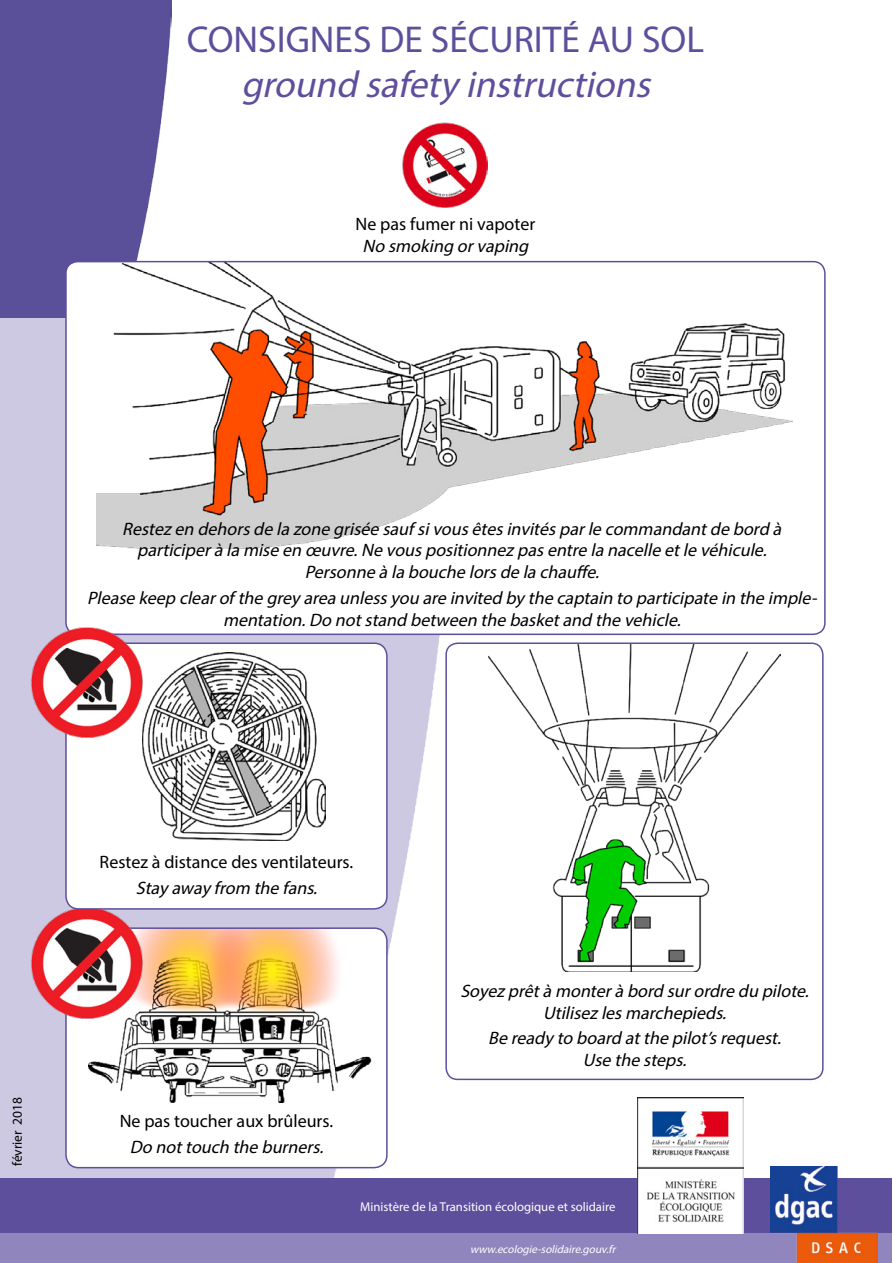
<style>
.page{position:relative;width:893px;height:1263px;background:#fff}
.page>*{position:absolute;margin:0;border:0;box-sizing:border-box;transform-origin:0 0}
.t1{font:37.5px "Myriad Pro";color:#5e4f9c}
.t2{font:italic 37.5px "Myriad Pro";color:#5e4f9c}
.t3{font:italic 18px/21.6px "Myriad Pro";color:#000;text-align:center}
.t4{font:18px "Myriad Pro";color:#000}
.t5{font:13.5px "Myriad Pro";color:#000}
.t6{font:12.75px "Myriad Pro";color:#fff}
.t7{font:italic 11.25px "Myriad Pro";color:#fff}
</style>
<div class="page">
<img style="left:0;top:318px;width:466px;height:860px">
<div style="left:0;top:1178px;width:892px;height:55px;background:#5e4f9c"></div>
<div style="left:0;top:1233px;width:892px;height:30px;background:#9185be"></div>
<img style="left:771px;top:1166px;width:106px;height:97px">
<img style="left:638px;top:1097px;width:106px;height:136px">
<div style="left:0;top:0;width:171px;height:318px;background:#5a5099"></div>
<div style="left:66px;top:262px;width:759px;height:372px;background:#fff;border-radius:12px"></div>
<img style="left:96px;top:264px;width:696px;height:285px">
<div style="left:65px;top:261px;width:761px;height:374px;border:2px solid #5e4f9c;border-radius:12px"></div>
<div style="left:446px;top:643px;width:377px;height:436px;background:#fff;border-radius:11px"></div>
<img style="left:488px;top:645px;width:293px;height:327px">
<div style="left:445px;top:642px;width:379px;height:438px;border:2px solid #5e4f9c;border-radius:11px"></div>
<div style="left:66px;top:928px;width:321px;height:240px;background:#fff;border-radius:13px"></div>
<img style="left:88px;top:930px;width:284px;height:173px">
<div style="left:65px;top:927px;width:323px;height:241px;border:2px solid #5e4f9c;border-radius:13px"></div>
<img style="left:30px;top:906px;width:114px;height:114px">
<div style="left:66px;top:643px;width:321px;height:266px;background:#fff;border-radius:13px"></div>
<img style="left:142px;top:653px;width:184px;height:188px">
<div style="left:65px;top:642px;width:323px;height:268px;border:2px solid #5e4f9c;border-radius:13px"></div>
<img style="left:30px;top:625px;width:114px;height:115px">
<img style="left:403px;top:123px;width:85px;height:85px">
<h1 class="t1" style="left:187px;top:17px;width:519px">CONSIGNES DE SÉCURITÉ AU SOL</h1>
<h1 class="t2" style="left:241px;top:62px;width:420px">ground safetyinstructions</h1>
<p class="t4" style="left:356px;top:213px;width:181px">Ne pas fumer ni vapoter</p>
<p class="t3" style="left:363px;top:235px;width:172px">No smoking orvaping</p>
<p class="t3" style="left:122px;top:518px;width:665px">Restezen dehorsde la zone grisée saufsivousêtesinvitésparle commandantde bord à participerà la mise en œuvre.Ne vouspositionnezpasentre la nacelle etle véhicule.<br>Personne à la bouche lorsde la chauffe.</p>
<p class="t3" style="left:87px;top:587px;width:736px">Please keep clearofthe greyarea unlessyou are invited bythe captain to participate in the imple&shy;mentation.Do notstand between the basketand the vehicle.</p>
<p class="t5" style="left:9px;top:1166px;width:71px;rotate:-90deg">février 2018</p>
<p class="t4" style="left:100px;top:851px;width:255px">Restez à distance des ventilateurs.</p>
<p class="t3" style="left:136px;top:877px;width:187px">Stayawayfrom the fans.</p>
<p class="t4" style="left:120px;top:1110px;width:215px">Ne pas toucher aux brûleurs.</p>
<p class="t3" style="left:130px;top:1135px;width:199px">Do nottouch the burners.</p>
<p class="t3" style="left:460px;top:980px;width:354px">Soyezprêtà monterà bord surordre du pilote.<br>Utilisezlesmarchepieds.</p>
<p class="t3" style="left:488px;top:1027px;width:299px">Be readyto board atthe pilot’srequest.<br>Use the steps.</p>
<p class="t6" style="left:360px;top:1199px;width:257px">Ministère de la Transition écologique et solidaire</p>
<p class="t7" style="left:470px;top:1242px;width:150px">www.ecologie-solidaire.gouv.fr</p>
</div>
